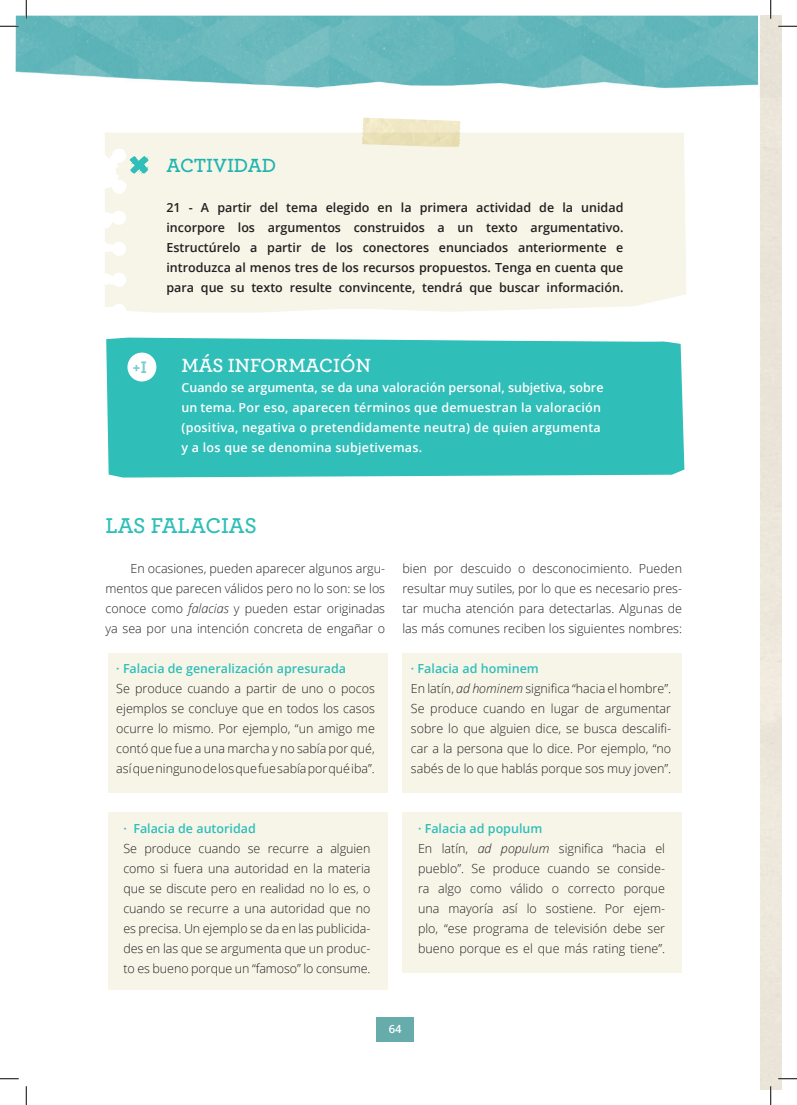
<style>
.page{position:relative;width:797px;height:1105px;background:#fff}
.page>*{position:absolute;margin:0;border:0;box-sizing:border-box;transform-origin:0 0}
.t1{font:600 22.5px "Archer";color:#30beb9}
.t2{font:600 20px "Archer";color:#fff}
.t3{font:600 20px "Archer";color:#1fb3af}
.t4{font:700 17.5px "Archer";color:#78cccd}
.t5{font:300 12.5px/20px "Open Sans";color:#231f20;text-align:justify}
.t6{font:600 12.5px/20px "Open Sans";color:#231f20;text-align:justify}
.t7{font:600 12.5px/20px "Open Sans";letter-spacing:.02em;color:#fff}
.t8{font:600 12.5px "Open Sans";color:#30beb9}
.t9{font:600 11.25px "Open Sans";color:#fff}
.s1{font-style:italic}
.s2{font-weight:600;color:#30beb9}
</style>
<div class="page">
<img style="left:16px;top:16px;width:742px;height:73px">
<div style="left:376px;top:1017px;width:37px;height:25px;background:#65acab"></div>
<div style="left:758px;top:16px;width:23px;height:82px;background:#e7e2d6"></div>
<div style="left:108px;top:653px;width:279px;height:140px;background:#f6f5e8"></div>
<div style="left:402px;top:653px;width:280px;height:140px;background:#f6f5e8"></div>
<div style="left:402px;top:813px;width:280px;height:160px;background:#f6f5e8"></div>
<div style="left:108px;top:813px;width:279px;height:177px;background:#f6f5e8"></div>
<div style="left:106px;top:338px;width:578px;height:140px;background:#30beb9"></div>
<div style="left:127px;top:353px;width:29px;height:28px;background:#fff;border-radius:50%"></div>
<div style="left:105px;top:133px;width:581px;height:180px;background:#f6f5e8"></div>
<svg style="left:129px;top:153px;width:26px;height:21px"></svg>
<img style="left:362px;top:118px;width:98px;height:29px">
<svg style="left:0;top:25px;width:19px;height:2px"></svg>
<svg style="left:778px;top:25px;width:19px;height:2px"></svg>
<svg style="left:0;top:1078px;width:19px;height:1px"></svg>
<svg style="left:778px;top:1078px;width:19px;height:1px"></svg>
<svg style="left:25px;top:0;width:2px;height:19px"></svg>
<svg style="left:25px;top:1086px;width:2px;height:19px"></svg>
<svg style="left:770px;top:0;width:1px;height:19px"></svg>
<svg style="left:770px;top:1086px;width:1px;height:19px"></svg>
<h2 class="t3" style="left:166px;top:151px;width:111px">ACTIVIDAD</h2>
<p class="t6" style="left:166px;top:198px;width:458px">21 - A partir del tema elegido en la primera actividad de la unidad incorpore los argumentos construidos a un texto argumentativo.<br>Estructúrelo a partir de los conectores enunciados anteriormente e introduzca al menos tres de los recursos propuestos. Tenga en cuenta que para que su texto resulte convincente, tendrá que buscar información.</p>
<h3 class="t4" style="left:133px;top:353px;width:16px">+I</h3>
<h2 class="t2" style="left:181px;top:351px;width:191px">MÁS INFORMACIÓN</h2>
<p class="t7" style="left:181px;top:378px;width:423px">Cuando se argumenta, se da una valoración personal, subjetiva, sobre un tema. Por eso, aparecen términos que demuestran la valoración (positiva, negativa o pretendidamente neutra) de quien argumenta y a los que se denomina subjetivemas.</p>
<h1 class="t1" style="left:105px;top:509px;width:153px">LAS FALACIAS</h1>
<p class="t5" style="left:105px;top:558px;width:281px;text-indent:25px">En ocasiones, pueden aparecer algunos argu&shy;mentos que parecen válidos pero no lo son: se los conoce como <span class="s1">falacias</span> y pueden estar originadas ya sea por una intención concreta de engañar o</p>
<p class="t8" style="left:116px;top:660px;width:231px">· Falacia de generalización apresurada</p>
<p class="t5" style="left:116px;top:678px;width:260px">Se produce cuando a partir de uno o pocos ejemplos se concluye que en todos los casos ocurre lo mismo. Por ejemplo, “un amigo me contó que fue a una marcha y no sabía por qué, así que ninguno de los que fue sabía por qué iba”.</p>
<p class="t5" style="left:402px;top:558px;width:281px">bien por descuido o desconocimiento. Pueden resultar muy sutiles, por lo que es necesario pres&shy;tar mucha atención para detectarlas. Algunas de las más comunes reciben los siguientes nombres:</p>
<p class="t5" style="left:411px;top:658px;width:262px;text-align:left"><span class="s2">· Falacia ad hominem<br></span>En latín, <span class="s1">ad hominem</span> significa “hacia el hombre”.<br>Se produce cuando en lugar de argumentar sobre lo que alguien dice, se busca descalifi&shy;car a la persona que lo dice. Por ejemplo, “no sabés de lo que hablás porque sos muy joven”.</p>
<p class="t8" style="left:123px;top:820px;width:134px">· Falacia de autoridad</p>
<p class="t5" style="left:123px;top:838px;width:248px">Se produce cuando se recurre a alguien como si fuera una autoridad en la materia que se discute pero en realidad no lo es, o cuando se recurre a una autoridad que no es precisa. Un ejemplo se da en las publicida&shy;des en las que se argumenta que un produc&shy;to es bueno porque un “famoso” lo consume.</p>
<p class="t5" style="left:418px;top:818px;width:248px;text-align:left"><span class="s2">· Falacia ad populum<br></span>En latín, <span class="s1">ad populum</span> significa “hacia el pueblo”. Se produce cuando se conside&shy;ra algo como válido o correcto porque una mayoría así lo sostiene. Por ejem&shy;plo, “ese programa de televisión debe ser bueno porque es el que más rating tiene”.</p>
<p class="t9" style="left:389px;top:1021px;width:14px">64</p>
</div>
